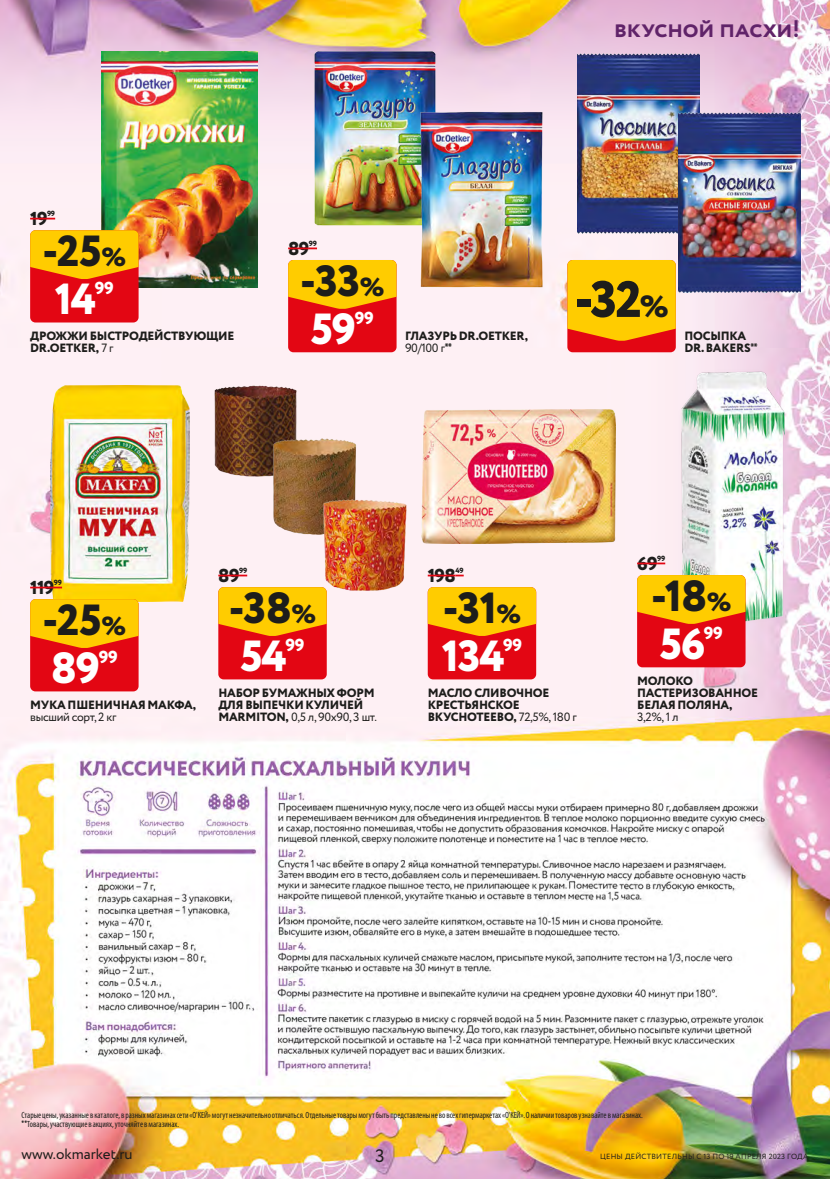
<style>
.page{position:relative;width:830px;height:1179px;background:#fff}
.page>*{position:absolute;margin:0;border:0;box-sizing:border-box;transform-origin:0 0}
.t1{font:800 51px "Circe";color:#1d1d1b}
.t2{font:800 43.5px "Circe";letter-spacing:-.015em;color:#1d1d1b}
.t3{font:800 43.5px "Circe";letter-spacing:-.03em;color:#fff}
.t4{font:700 24px "Circe";letter-spacing:-.005em;color:#602369}
.t5{font:800 18.75px "Circe";letter-spacing:-.03em;color:#1d1d1b}
.t6{font:18px "Circe";color:#1d1d1b}
.t7{font:800 17.4px "Circe";letter-spacing:-.03em;color:#fff}
.t8{font:15px "Circe";color:#1d1d1b}
.t9{font:800 12px/12px "Circe";letter-spacing:-.02em;color:#1d1d1b}
.t10{font:12px "Circe";letter-spacing:-.03em;color:#1d1d1b}
.t11{font:condensed 9px/9px "Myriad Pro";color:#1d1d1b;scale:.95 1}
.t12{font:7.5px "Circe";letter-spacing:.03em;color:#1d1d1b}
.t13{font:800 7.5px "Circe";letter-spacing:-.03em;color:#1d1d1b}
.s1{font-size:26.1px}
.s2{font-weight:400}
.s3{font-family:"PT Sans";font-weight:700;font-stretch:condensed}
.s4{font-size:30.6px}
.s5{font-family:"PT Sans";font-weight:700}
</style>
<div class="page">
<img style="left:0;top:0;width:830px;height:1179px">
<img style="left:102px;top:51px;width:156px;height:236px">
<div style="left:30px;top:230px;width:109px;height:92px;background:#e30613;border-radius:5px"></div>
<svg style="left:30px;top:230px;width:109px;height:49px;background:#fbb403"></svg>
<svg style="left:30px;top:218px;width:25px;height:1px"></svg>
<img style="left:280px;top:40px;width:194px;height:197px">
<img style="left:382px;top:100px;width:168px;height:198px">
<div style="left:288px;top:260px;width:109px;height:92px;background:#e30613;border-radius:5px"></div>
<svg style="left:288px;top:260px;width:109px;height:49px;background:#fbb403"></svg>
<hr style="left:288px;top:247px;width:21px;height:2px;background:#e30613">
<svg style="left:309px;top:247px;width:8px;height:2px"></svg>
<img style="left:51px;top:385px;width:139px;height:217px">
<div style="left:30px;top:599px;width:109px;height:92px;background:#e30613;border-radius:5px"></div>
<svg style="left:30px;top:599px;width:109px;height:49px;background:#fbb403"></svg>
<hr style="left:30px;top:586px;width:24px;height:2px;background:#e30613">
<svg style="left:54px;top:586px;width:8px;height:2px"></svg>
<img style="left:215px;top:385px;width:85px;height:111px">
<img style="left:272px;top:424px;width:86px;height:111px">
<img style="left:322px;top:500px;width:85px;height:95px">
<div style="left:218px;top:587px;width:109px;height:92px;background:#e30613;border-radius:5px"></div>
<svg style="left:218px;top:587px;width:109px;height:49px;background:#fbb403"></svg>
<hr style="left:218px;top:574px;width:21px;height:2px;background:#e30613">
<svg style="left:239px;top:574px;width:8px;height:2px"></svg>
<img style="left:577px;top:54px;width:123px;height:179px">
<img style="left:678px;top:113px;width:123px;height:179px">
<div style="left:567px;top:260px;width:109px;height:92px;background:#e30613;border-radius:5px"></div>
<svg style="left:567px;top:260px;width:109px;height:81px;background:#fcbd02"></svg>
<img style="left:674px;top:369px;width:117px;height:263px">
<div style="left:637px;top:575px;width:108px;height:92px;background:#e30613;border-radius:5px"></div>
<svg style="left:637px;top:575px;width:108px;height:49px;background:#fbb402"></svg>
<hr style="left:637px;top:562px;width:20px;height:2px;background:#e30613">
<svg style="left:657px;top:562px;width:8px;height:2px"></svg>
<img style="left:422px;top:410px;width:193px;height:133px">
<div style="left:428px;top:587px;width:108px;height:92px;background:#e30613;border-radius:5px"></div>
<svg style="left:428px;top:587px;width:108px;height:49px;background:#fbb402"></svg>
<hr style="left:428px;top:574px;width:27px;height:2px;background:#e30613">
<svg style="left:455px;top:574px;width:9px;height:2px"></svg>
<h3 class="t4" style="left:614px;top:13px;width:187px">вкусной пасхи!</h3>
<h3 class="t5" style="left:30px;top:206px;width:19px">19</h3>
<p class="t13" style="left:47px;top:209px;width:10px">99</p>
<h2 class="t2" style="left:43px;top:222px;width:85px">-25<span class="s1">%</span></h2>
<h2 class="t3" style="left:55px;top:270px;width:43px">14</h2>
<h3 class="t7" style="left:95px;top:277px;width:20px">99</h3>
<h3 class="t9" style="left:30px;top:331px;width:206px">ДРОЖЖИ БЫСТРОДЕЙСТВУЮЩИЕ<br>DR.OETKER, <span class="s2">7 г</span></h3>
<h3 class="t5" style="left:288px;top:235px;width:23px">89</h3>
<p class="t13" style="left:309px;top:238px;width:10px">99</p>
<h2 class="t2" style="left:300px;top:251px;width:86px">-33<span class="s1">%</span></h2>
<h3 class="t7" style="left:355px;top:306px;width:20px">99</h3>
<h2 class="t3" style="left:311px;top:299px;width:47px">59</h2>
<h3 class="t9" style="left:405px;top:331px;width:124px">ГЛАЗУРЬ DR.OETKER,</h3>
<h3 class="t10" style="left:405px;top:340px;width:49px">90/100 г<span class="s3">**</span></h3>
<h1 class="t1" style="left:574px;top:265px;width:96px">-32<span class="s4">%</span></h1>
<h3 class="t9" style="left:684px;top:331px;width:75px">ПОСЫПКА<br>DR. BAKERS<span class="s3">**</span></h3>
<h3 class="t5" style="left:30px;top:574px;width:26px">119</h3>
<p class="t13" style="left:54px;top:578px;width:10px">99</p>
<h2 class="t2" style="left:43px;top:590px;width:85px">-25<span class="s1">%</span></h2>
<h2 class="t3" style="left:51px;top:638px;width:51px">89</h2>
<h3 class="t7" style="left:99px;top:645px;width:20px">99</h3>
<h3 class="t9" style="left:30px;top:700px;width:167px">МУКА ПШЕНИЧНАЯ МАКФА,</h3>
<h3 class="t10" style="left:30px;top:709px;width:88px">высший сорт, 2 кг</h3>
<h3 class="t5" style="left:218px;top:562px;width:23px">89</h3>
<p class="t13" style="left:239px;top:566px;width:10px">99</p>
<h2 class="t2" style="left:229px;top:578px;width:89px">-38<span class="s1">%</span></h2>
<h2 class="t3" style="left:241px;top:626px;width:48px">54</h2>
<h3 class="t7" style="left:285px;top:633px;width:20px">99</h3>
<h3 class="t9" style="left:218px;top:688px;width:160px">НАБОР БУМАЖНЫХ ФОРМ<br>ДЛЯ ВЫПЕЧКИ КУЛИЧЕЙ<br>MARMITON, <span class="s2">0,5 л, 90х90, 3 шт.</span></h3>
<h3 class="t5" style="left:428px;top:562px;width:30px">198</h3>
<p class="t13" style="left:455px;top:566px;width:10px">49</p>
<h2 class="t2" style="left:443px;top:578px;width:80px">-31<span class="s1">%</span></h2>
<h2 class="t3" style="left:442px;top:626px;width:64px">134</h2>
<h3 class="t7" style="left:503px;top:633px;width:20px">99</h3>
<h3 class="t9" style="left:428px;top:688px;width:150px">МАСЛО СЛИВОЧНОЕ<br>КРЕСТЬЯНСКОЕ<br>ВКУСНОТЕЕВО, <span class="s2">72,5%, 180 г</span></h3>
<h3 class="t5" style="left:637px;top:550px;width:22px">69</h3>
<p class="t13" style="left:657px;top:553px;width:10px">99</p>
<h2 class="t2" style="left:651px;top:566px;width:82px">-18<span class="s1">%</span></h2>
<h2 class="t3" style="left:660px;top:614px;width:47px">56</h2>
<h3 class="t7" style="left:704px;top:621px;width:20px">99</h3>
<h3 class="t9" style="left:637px;top:675px;width:122px">МОЛОКО<br>ПАСТЕРИЗОВАННОЕ<br>БЕЛАЯ ПОЛЯНА,</h3>
<h3 class="t10" style="left:637px;top:709px;width:43px">3,2%, 1 л</h3>
<p class="t11" style="left:22px;top:1110px;width:655px">Старые цены, указанные в каталоге, в разных магазинах сети «О'КЕЙ» могут незначительно отличаться. Отдельные товары могут быть представлены не во всех гипермаркетах «О'КЕЙ». О наличии товаров узнавайте в магазинах. <span class="s5">**</span>Товары, участвующие в акциях, уточняйте в магазинах.</p>
<h3 class="t8" style="left:22px;top:1144px;width:113px">www.okmarket.ru</h3>
<h3 class="t6" style="left:375px;top:1143px;width:11px">3</h3>
<p class="t12" style="left:600px;top:1151px;width:209px">ЦЕНЫ ДЕЙСТВИТЕЛЬНЫ с 13 по 19 апреля 2023 ГОДА</p>
</div>
